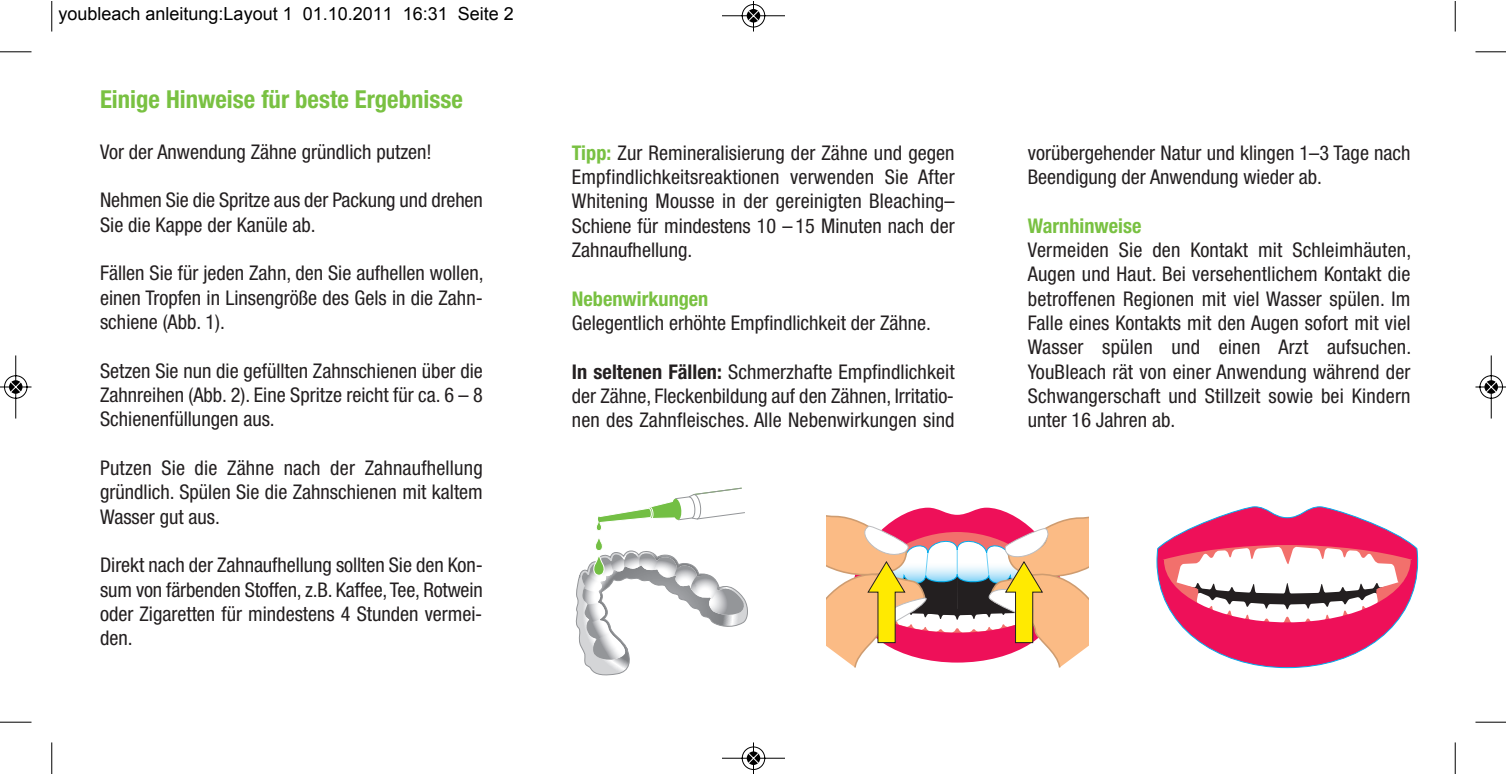
<style>
.page{position:relative;width:1507px;height:774px;background:#fff}
.page>*{position:absolute;margin:0;border:0;box-sizing:border-box;transform-origin:0 0}
.t1{font:700 condensed 24.75px "Helvetica Neue";color:#79c142}
.t2{font:condensed 20.25px/24.3px "Helvetica Neue";color:#231f20;text-align:justify}
.t3{font:700 condensed 20.25px "Helvetica Neue";color:#79c142}
.t4{font:18px "Arial";color:#000}
.s1{font-weight:700;color:#79c142}
.s2{font-weight:700}
</style>
<div class="page">
<svg style="left:1156px;top:506px;width:262px;height:162px"></svg>
<svg style="left:826px;top:507px;width:262px;height:161px"></svg>
<svg style="left:575px;top:487px;width:173px;height:189px"></svg>
<hr style="left:51px;top:1px;width:1px;height:31px;background:#000">
<hr style="left:0;top:51px;width:32px;height:1px;background:#000">
<hr style="left:1455px;top:1px;width:1px;height:31px;background:#000">
<hr style="left:1475px;top:51px;width:30px;height:1px;background:#000">
<hr style="left:51px;top:742px;width:1px;height:31px;background:#000">
<hr style="left:0;top:721px;width:32px;height:1px;background:#000">
<hr style="left:1455px;top:742px;width:1px;height:31px;background:#000">
<hr style="left:1475px;top:721px;width:30px;height:1px;background:#000">
<svg style="left:722px;top:1px;width:63px;height:31px"></svg>
<svg style="left:722px;top:742px;width:63px;height:31px"></svg>
<svg style="left:0;top:355px;width:32px;height:64px"></svg>
<svg style="left:1475px;top:355px;width:30px;height:64px"></svg>
<p class="t4" style="left:58px;top:4px;width:457px">youbleach anleitung:Layout 1 01.10.2011 16:31 Seite 2</p>
<p class="t1" style="left:100px;top:84px;width:364px">Einige Hinweise für beste Ergebnisse</p>
<p class="t2" style="left:100px;top:139px;width:333px">Vor der Anwendung Zähne gründlich putzen!</p>
<p class="t2" style="left:100px;top:188px;width:384px">Nehmen Sie die Spritze aus der Packung und drehen<br>Sie die Kappe der Kanüle ab.</p>
<p class="t2" style="left:100px;top:261px;width:385px">Fällen Sie für jeden Zahn, den Sie aufhellen wollen, einen Tropfen in Linsengröße des Gels in die Zahn&shy;schiene (Abb. 1).</p>
<p class="t2" style="left:100px;top:358px;width:384px">Setzen Sie nun die gefüllten Zahnschienen über die Zahnreihen (Abb. 2). Eine Spritze reicht für ca. 6 – 8<br>Schienenfüllungen aus.</p>
<p class="t2" style="left:100px;top:455px;width:384px">Putzen Sie die Zähne nach der Zahnaufhellung gründlich. Spülen Sie die Zahnschienen mit kaltem Wasser gut aus.</p>
<p class="t2" style="left:100px;top:552px;width:384px">Direkt nach der Zahnaufhellung sollten Sie den Kon&shy;sum von färbenden Stoffen, z.B. Kaffee, Tee, Rotwein oder Zigaretten für mindestens 4 Stunden vermei&shy;den.</p>
<p class="t2" style="left:572px;top:140px;width:384px"><span class="s1">Tipp:</span> Zur Remineralisierung der Zähne und gegen Empfindlichkeitsreaktionen verwenden Sie After Whitening Mousse in der gereinigten Bleaching– Schiene für mindestens 10 – 15 Minuten nach der Zahnaufhellung.</p>
<p class="t3" style="left:572px;top:286px;width:138px">Nebenwirkungen</p>
<p class="t2" style="left:572px;top:310px;width:361px">Gelegentlich erhöhte Empfindlichkeit der Zähne.</p>
<p class="t2" style="left:572px;top:359px;width:384px"><span class="s2">In seltenen Fällen:</span> Schmerzhafte Empfindlichkeit der Zähne, Fleckenbildung auf den Zähnen, Irritatio&shy;nen des Zahnfleisches. Alle Nebenwirkungen sind</p>
<p class="t2" style="left:1028px;top:140px;width:384px">vorübergehender Natur und klingen 1–3 Tage nach<br>Beendigung der Anwendung wieder ab.</p>
<p class="t3" style="left:1028px;top:213px;width:115px">Warnhinweise</p>
<p class="t2" style="left:1028px;top:237px;width:385px">Vermeiden Sie den Kontakt mit Schleimhäuten, Augen und Haut. Bei versehentlichem Kontakt die betroffenen Regionen mit viel Wasser spülen. Im Falle eines Kontakts mit den Augen sofort mit viel Wasser spülen und einen Arzt aufsuchen.<br>YouBleach rät von einer Anwendung während der Schwangerschaft und Stillzeit sowie bei Kindern unter 16 Jahren ab.</p>
</div>
